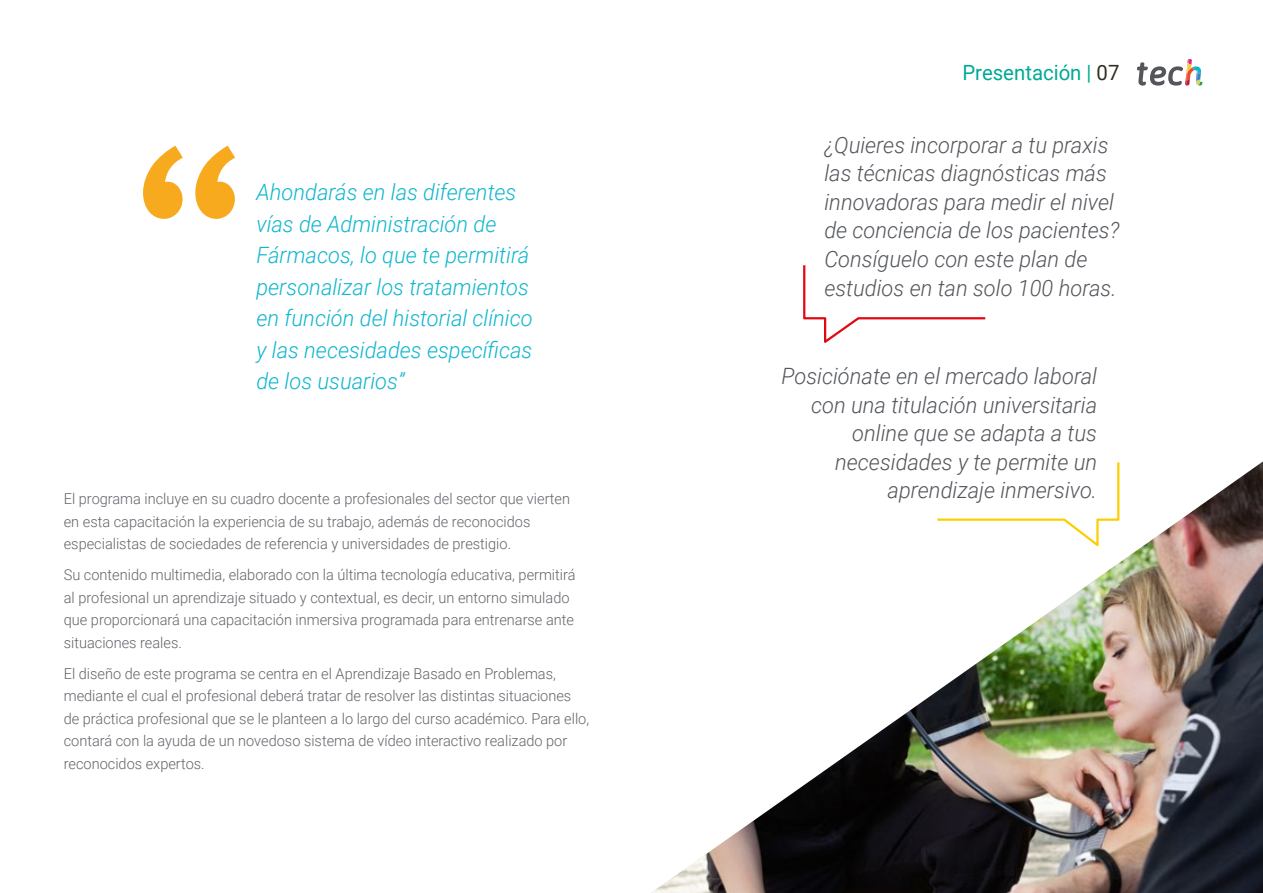
<style>
.page{position:relative;width:1263px;height:893px;background:#fff}
.page>*{position:absolute;margin:0;border:0;box-sizing:border-box;transform-origin:0 0}
.t1{font:italic 300 22.5px/28.5px "Roboto";color:#52555b;text-align:right}
.t2{font:italic 300 22.5px/31.5px "Roboto";color:#0fb6cf}
.t3{font:21px "Roboto";color:#00a996}
.t4{font:300 15px/22.5px "Roboto";color:#61646a}
.s1{color:#312e20}
</style>
<div class="page">
<img style="left:651px;top:461px;width:612px;height:432px">
<svg style="left:935px;top:461px;width:185px;height:89px"></svg>
<svg style="left:803px;top:265px;width:183px;height:78px"></svg>
<svg style="left:143px;top:146px;width:92px;height:73px"></svg>
<svg style="left:1137px;top:59px;width:65px;height:27px"></svg>
<h1 class="t2" style="left:256px;top:176px;width:278px">Ahondarás en las diferentes vías de Administración de<br>Fármacos, lo que te permitirá personalizar los tratamientos en función del historial clínico y las necesidades específicas de los usuarios”</h1>
<p class="t4" style="left:64px;top:487px;width:508px">El programa incluye en su cuadro docente a profesionales del sector que vierten en esta capacitación la experiencia de su trabajo, además de reconocidos especialistas de sociedades de referencia y universidades de prestigio.</p>
<p class="t4" style="left:64px;top:563px;width:513px">Su contenido multimedia, elaborado con la última tecnología educativa, permitirá al profesional un aprendizaje situado y contextual, es decir, un entorno simulado que proporcionará una capacitación inmersiva programada para entrenarse ante situaciones reales.</p>
<p class="t4" style="left:64px;top:662px;width:527px">El diseño de este programa se centra en el Aprendizaje Basado en Problemas, mediante el cual el profesional deberá tratar de resolver las distintas situaciones de práctica profesional que se le planteen a lo largo del curso académico. Para ello, contará con la ayuda de un novedoso sistema de vídeo interactivo realizado por reconocidos expertos.</p>
<h2 class="t3" style="left:962px;top:57px;width:159px">Presentación | <span class="s1">07</span></h2>
<h1 class="t1" style="left:824px;top:130px;width:296px;text-align:left">¿Quieres incorporar a tu praxis las técnicas diagnósticas más innovadoras para medir el nivel de conciencia de los pacientes?<br>Consíguelo con este plan de estudios en tan solo 100 horas.</h1>
<h1 class="t1" style="left:781px;top:361px;width:317px">Posiciónate en el mercado laboral con una titulación universitaria online que se adapta a tus necesidades y te permite un aprendizaje inmersivo.</h1>
</div>
